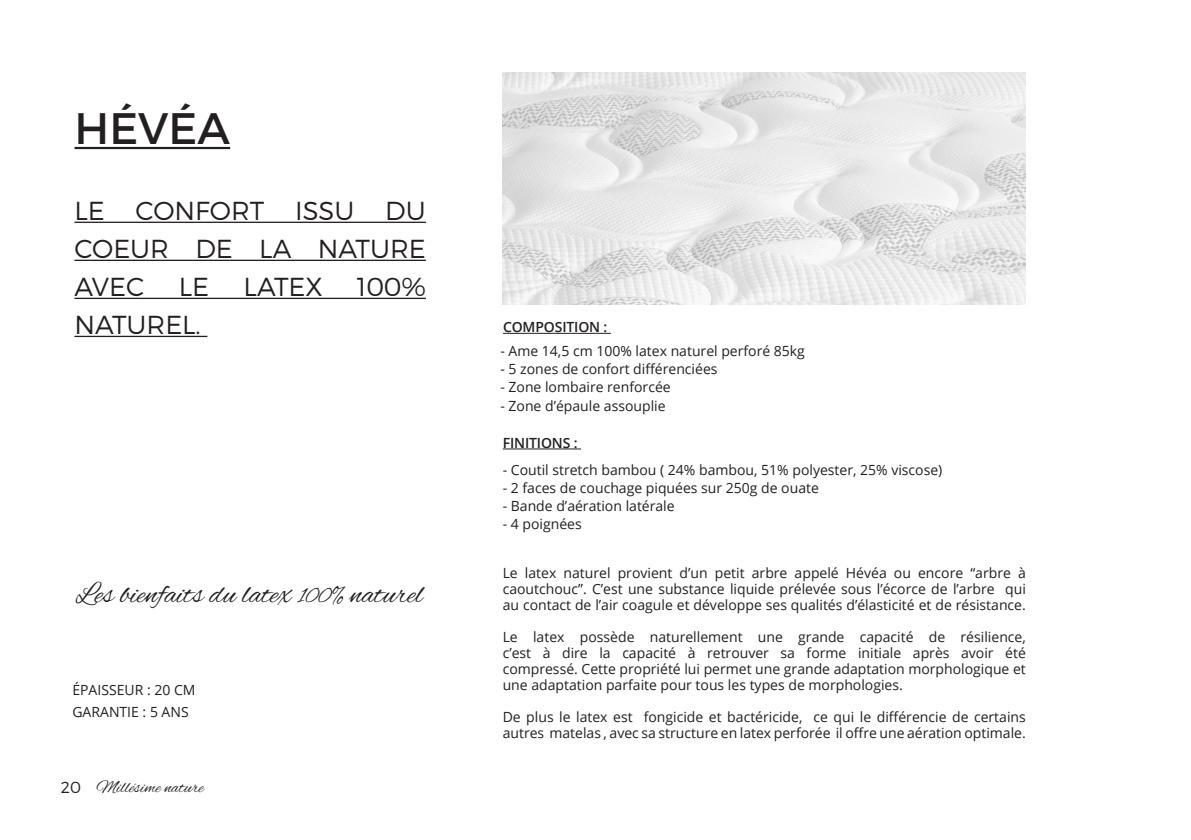
<style>
.page{position:relative;width:1191px;height:840px;background:#fff}
.page>*{position:absolute;margin:0;border:0;box-sizing:border-box;transform-origin:0 0}
.t1{font:44px "Montserrat";color:#231f20}
.t2{font:30px "Alex Brush";color:#201b1f}
.t3{font:300 26px/38px "Montserrat";color:#231f20;text-align:justify}
.t4{font:18px "Alex Brush";color:#231f20}
.t5{font:300 16px "Montserrat";color:#231f20}
.t6{font:14px/16px "Open Sans";color:#231f20;text-align:justify}
.t7{font:600 14px "Open Sans";letter-spacing:-.01em;color:#231f20}
.s1{font-size:22px}
</style>
<div class="page">
<hr style="left:74px;top:147px;width:156px;height:2px;background:#231f20">
<hr style="left:74px;top:221px;width:352px;height:2px;background:#231f20">
<hr style="left:74px;top:259px;width:352px;height:2px;background:#231f20">
<hr style="left:74px;top:297px;width:352px;height:2px;background:#231f20">
<hr style="left:74px;top:335px;width:133px;height:2px;background:#231f20">
<img style="left:502px;top:72px;width:523px;height:232px">
<hr style="left:503px;top:333px;width:108px;height:1px;background:#231f20">
<hr style="left:503px;top:448px;width:78px;height:1px;background:#231f20">
<h1 class="t1" style="left:74px;top:101px;width:157px">HÉVÉA</h1>
<h3 class="t3" style="left:74px;top:191px;width:353px">LE CONFORT ISSU DU COEUR DE LA NATURE AVEC</h3>
<h3 class="t3" style="left:179px;top:267px;width:32px">LE</h3>
<h3 class="t3" style="left:243px;top:267px;width:81px">LATEX</h3>
<h3 class="t3" style="left:357px;top:267px;width:70px">100%</h3>
<h3 class="t3" style="left:74px;top:305px;width:128px">NATUREL.</h3>
<h2 class="t2" style="left:76px;top:577px;width:349px">Les bienfaits du latex <span class="s1">100%</span> naturel</h2>
<p class="t6" style="left:72px;top:678px;width:125px;line-height:22px">ÉPAISSEUR : 20 CM<br>GARANTIE : 5 ANS</p>
<p class="t5" style="left:61px;top:777px;width:22px">20</p>
<p class="t4" style="left:96px;top:777px;width:109px">Millésime nature</p>
<p class="t7" style="left:503px;top:317px;width:106px">COMPOSITION :</p>
<p class="t6" style="left:500px;top:343px;width:306px">- Ame 14,5 cm 100% latex naturel perforé 85kg</p>
<p class="t6" style="left:500px;top:361px;width:219px">- 5 zones de confort différenciées</p>
<p class="t6" style="left:500px;top:379px;width:172px">- Zone lombaire renforcée</p>
<p class="t6" style="left:500px;top:397px;width:167px">- Zone d’épaule assouplie</p>
<p class="t7" style="left:503px;top:432px;width:76px">FINITIONS :</p>
<p class="t6" style="left:503px;top:461px;width:441px">- Coutil stretch bambou ( 24% bambou, 51% polyester, 25% viscose)</p>
<p class="t6" style="left:503px;top:479px;width:318px">- 2 faces de couchage piquées sur 250g de ouate</p>
<p class="t6" style="left:503px;top:497px;width:173px">- Bande d’aération latérale</p>
<p class="t6" style="left:503px;top:515px;width:81px">- 4 poignées</p>
<p class="t6" style="left:502px;top:564px;width:525px">Le latex naturel provient d’un petit arbre appelé Hévéa ou encore “arbre à caoutchouc”. C’est une substance liquide prélevée sous l’écorce de l’arbre qui au contact de l’air coagule et développe ses qualités d’élasticité et de résistance.</p>
<p class="t6" style="left:502px;top:628px;width:525px">Le latex possède naturellement une grande capacité de résilience, c’est à dire la capacité à retrouver sa forme initiale après avoir été compressé. Cette propriété lui permet une grande adaptation morphologique et une adaptation parfaite pour tous les types de morphologies.</p>
<p class="t6" style="left:502px;top:708px;width:524px">De plus le latex est fongicide et bactéricide, ce qui le différencie de certains autres matelas , avec sa structure en latex perforée il offre une aération optimale.</p>
</div>
